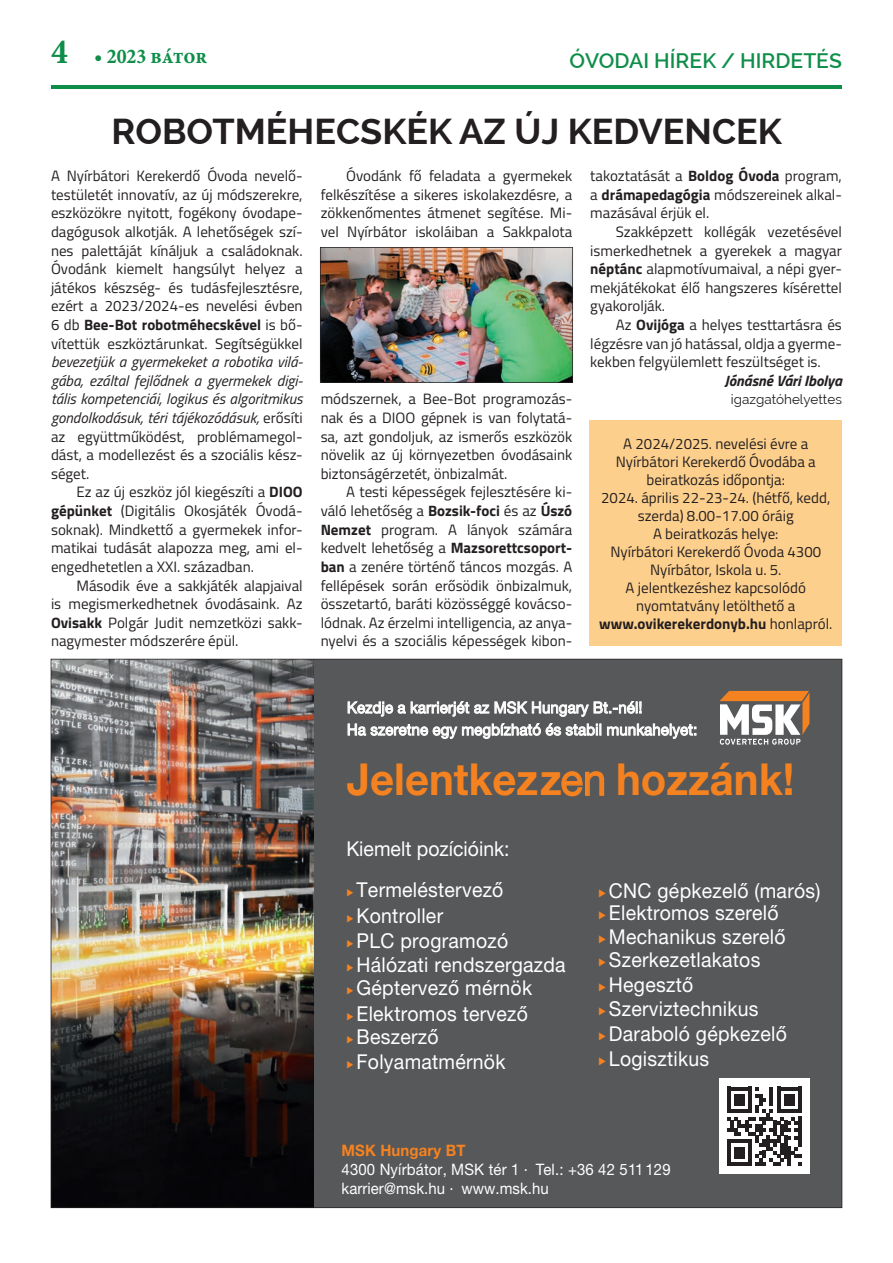
<style>
.page{position:relative;width:893px;height:1263px;background:#fff}
.page>*{position:absolute;margin:0;border:0;box-sizing:border-box;transform-origin:0 0}
.t1{font:700 44.1px "Helvetica Neue LT Pro";color:#f58220;scale:.95 1}
.t2{font:700 36px "Raleway";color:#231f20}
.t3{font:600 21px "Raleway";color:#0e8e49}
.t4{font:21px "Minion Pro Bold Cn Capt";letter-spacing:-.005em;color:#0e8e49}
.t5{font:20.55px/24.3px "Helvetica Neue LT Pro";letter-spacing:.015em;color:#fff;scale:.95 1}
.t6{font:15.75px/22px "Helvetica Neue LT Pro";letter-spacing:.01em;color:#fff;scale:.95 1}
.t7{font:700 15.75px "Helvetica Neue LT Pro";letter-spacing:.01em;color:#f58220;scale:.95 1}
.t8{font:15px/18.6px "Titillium";color:#231f20;text-align:justify}
.t9{font:italic 15px/18.6px "Titillium";color:#231f20;text-align:justify}
.t10{font:italic 700 15px "Titillium";color:#231f20}
.t11{font:13.5px "Raleway";color:#231f20}
.s1{font-size:35.55px}
.s2{font-weight:700}
.s3{font-style:normal}
.s4{font-weight:400}
</style>
<div class="page">
<hr style="left:51px;top:86px;width:791px;height:3px;background:#0e8e49">
<img style="left:51px;top:659px;width:791px;height:549px">
<img style="left:320px;top:247px;width:253px;height:136px">
<div style="left:590px;top:421px;width:252px;height:225px;background:#fdcf8c"></div>
<svg style="left:347px;top:889px;width:6px;height:8px"></svg>
<svg style="left:347px;top:915px;width:6px;height:8px"></svg>
<svg style="left:347px;top:940px;width:6px;height:7px"></svg>
<svg style="left:347px;top:964px;width:6px;height:8px"></svg>
<svg style="left:347px;top:987px;width:6px;height:8px"></svg>
<svg style="left:347px;top:1013px;width:6px;height:7px"></svg>
<svg style="left:347px;top:1036px;width:6px;height:8px"></svg>
<svg style="left:347px;top:1061px;width:6px;height:7px"></svg>
<svg style="left:599px;top:889px;width:7px;height:8px"></svg>
<svg style="left:599px;top:911px;width:7px;height:8px"></svg>
<svg style="left:599px;top:935px;width:7px;height:8px"></svg>
<svg style="left:599px;top:958px;width:7px;height:9px"></svg>
<svg style="left:599px;top:983px;width:7px;height:8px"></svg>
<svg style="left:599px;top:1008px;width:7px;height:8px"></svg>
<svg style="left:599px;top:1032px;width:7px;height:8px"></svg>
<svg style="left:599px;top:1057px;width:7px;height:8px"></svg>
<h3 class="t4" style="left:51px;top:42px;width:158px"><span class="s1">4</span> • 2023 bátor</h3>
<h3 class="t3" style="left:570px;top:48px;width:274px">ÓVODAI HÍREK / HIRDETÉS</h3>
<h2 class="t2" style="left:112px;top:111px;width:672px">ROBOTMÉHECSKÉK AZ ÚJ KEDVENCEK</h2>
<p class="t8" style="left:51px;top:166px;width:253px">A Nyírbátori Kerekerdő Óvoda nevelő&shy;testületét innovatív, az új módszerekre, eszközökre nyitott, fogékony óvodape&shy;dagógusok alkotják. A lehetőségek szí&shy;nes palettáját kínáljuk a családoknak.<br>Óvodánk kiemelt hangsúlyt helyez a játékos készség- és tudásfejlesztésre, ezért a 2023/2024-es nevelési évben 6 db <span class="s2">Bee-Bot robotméhecskével</span> is bő&shy;vítettük eszköztárunkat. Segítségükkel</p>
<p class="t9" style="left:51px;top:352px;width:254px">bevezetjük a gyermekeket a robotika vilá&shy;gába, ezáltal fejlődnek a gyermekek digi&shy;tális kompetenciái, logikus és algoritmikus gondolkodásuk, téri tájékozódásuk, <span class="s3">erősíti az együttműködést, problémamegol&shy;dást, a modellezést és a szociális kész&shy;séget.</span></p>
<p class="t8" style="left:51px;top:482px;width:253px;text-indent:26px">Ez az új eszköz jól kiegészíti a <span class="s2">DIOO gépünket</span> (Digitális Okosjáték Óvodá&shy;soknak). Mindkettő a gyermekek infor&shy;matikai tudását alapozza meg, ami el&shy;engedhetetlen a XXI. században.</p>
<p class="t8" style="left:51px;top:575px;width:253px;text-indent:26px">Második éve a sakkjáték alapjaival is megismerkedhetnek óvodásaink. Az <span class="s2">Ovisakk</span> Polgár Judit nemzetközi sakk&shy;nagymester módszerére épül.</p>
<p class="t8" style="left:321px;top:166px;width:253px;text-indent:26px">Óvodánk fő feladata a gyermekek felkészítése a sikeres iskolakezdésre, a zökkenőmentes átmenet segítése. Mi&shy;vel Nyírbátor iskoláiban a Sakkpalota</p>
<p class="t8" style="left:321px;top:389px;width:253px">módszernek, a Bee-Bot programozás&shy;nak és a DIOO gépnek is van folytatá&shy;sa, azt gondoljuk, az ismerős eszközök növelik az új környezetben óvodásaink biztonságérzetét, önbizalmát.</p>
<p class="t8" style="left:321px;top:482px;width:253px;text-indent:26px">A testi képességek fejlesztésére ki&shy;váló lehetőség a <span class="s2">Bozsik-foci</span> és az <span class="s2">Úszó Nemzet</span> program. A lányok számára kedvelt lehetőség a <span class="s2">Mazsorettcsoport&shy;ban</span> a zenére történő táncos mozgás. A fellépések során erősödik önbizalmuk, összetartó, baráti közösséggé kovácso&shy;lódnak. Az érzelmi intelligencia, az anya&shy;nyelvi és a szociális képességek kibon-</p>
<p class="t8" style="left:590px;top:166px;width:253px">takoztatását a <span class="s2">Boldog Óvoda</span> program, a <span class="s2">drámapedagógia</span> módszereinek alkal&shy;mazásával érjük el.</p>
<p class="t8" style="left:590px;top:222px;width:253px;text-indent:26px">Szakképzett kollégák vezetésével ismerkedhetnek a gyerekek a magyar <span class="s2">néptánc</span> alapmotívumaival, a népi gyer&shy;mekjátékokat élő hangszeres kísérettel gyakorolják.</p>
<p class="t8" style="left:590px;top:315px;width:253px;text-indent:26px">Az <span class="s2">Ovijóga</span> a helyes testtartásra és légzésre van jó hatással, oldja a gyerme&shy;kekben felgyülemlett feszültséget is.</p>
<p class="t10" style="left:725px;top:369px;width:119px">Jónásné Vári Ibolya</p>
<p class="t11" style="left:731px;top:392px;width:113px">igazgatóhelyettes</p>
<p class="t8" style="left:599px;top:434px;width:235px;line-height:18px;text-align:center">A 2024/2025. nevelési évre a<br>Nyírbátori Kerekerdő Óvodába a beiratkozás időpontja:<br>2024. április 22-23-24. (hétfő, kedd, szerda) 8.00-17.00 óráig<br>A beiratkozás helye:<br>Nyírbátori Kerekerdő Óvoda 4300<br>Nyírbátor, Iskola u. 5.<br>A jelentkezéshez kapcsolódó nyomtatvány letölthető a <span class="s2">www.ovikerekerdonyb.hu</span> honlapról.</p>
<p class="t6" style="left:347px;top:696px;width:370px">Kezdje a karrierjét az MSK Hungary Bt.-nél!<br>Ha szeretne egy megbízható és stabil munkahelyet:</p>
<h1 class="t1" style="left:347px;top:752px;width:472px">Jelentkezz<span class="s4">en</span> hozzánk!</h1>
<h3 class="t5" style="left:346px;top:837px;width:173px">Kiemelt pozícióink:</h3>
<h3 class="t5" style="left:357px;top:877px;width:222px">Termeléstervező<br>Kontroller<br>PLC programozó<br>Hálózati rendszergazda<br>Géptervező mérnök</h3>
<h3 class="t5" style="left:357px;top:1002px;width:182px;line-height:23.9px">Elektromos tervező<br>Beszerző<br>Folyamatmérnök</h3>
<h3 class="t5" style="left:609px;top:879px;width:224px;line-height:21.6px">CNC gépkezelő (marós)<br>Elektromos szerelő</h3>
<h3 class="t5" style="left:609px;top:924px;width:189px">Mechanikus szerelő<br>Szerkezetlakatos<br>Hegesztő<br>Szerviztechnikus<br>Daraboló gépkezelő<br>Logisztikus</h3>
<p class="t7" style="left:342px;top:1140px;width:132px">MSK Hungary BT</p>
<p class="t6" style="left:342px;top:1159px;width:348px;line-height:18.9px">4300 Nyírbátor, MSK tér 1 · Tel.: +36 42 511 129 karrier@msk.hu · www.msk.hu</p>
</div>
